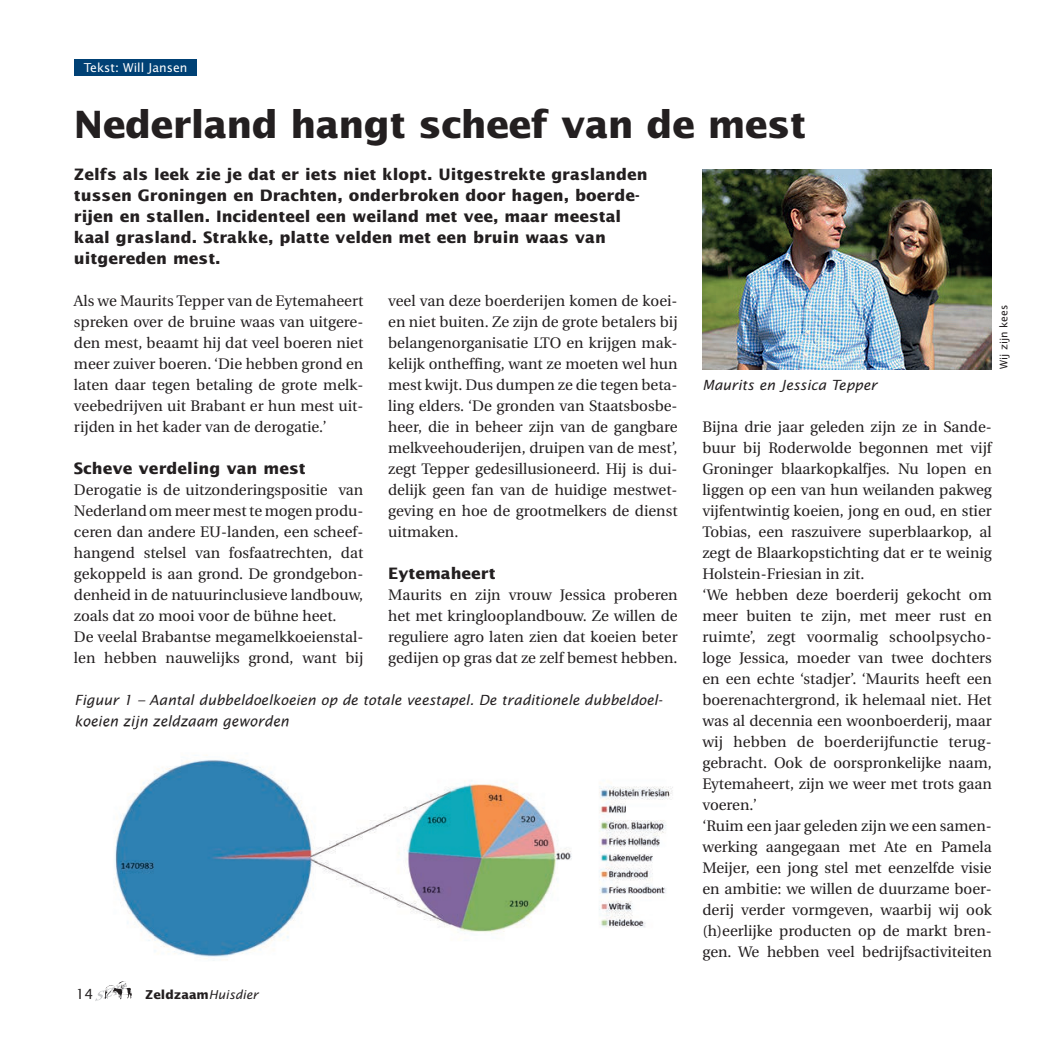
<style>
.page{position:relative;width:1041px;height:1041px;background:#fff}
.page>*{position:absolute;margin:0;border:0;box-sizing:border-box;transform-origin:0 0}
.t1{font:700 37.62px "Lucida Sans";letter-spacing:-.02em;color:#231f20}
.t2{font:700 15.75px/21px "Lucida Sans";color:#231f20}
.t3{font:15.22px/21px "Utopia";color:#231f20;text-align:justify}
.t4{font:italic 14px/21px "Lucida Sans";color:#231f20}
.t5{font:14px "Lucida Sans";color:#231f20}
.t6{font:700 12.25px "Lucida Sans";color:#231f20}
.t7{font:12.25px "Lucida Sans";color:#fff}
.t8{font:10.5px "Lucida Sans";color:#231f20}
.s1{font-weight:400;font-style:italic}
</style>
<div class="page">
<svg style="left:96px;top:981px;width:36px;height:20px"></svg>
<div style="left:74px;top:59px;width:122px;height:16px;background:#004175"></div>
<img style="left:702px;top:170px;width:290px;height:199px">
<img style="left:114px;top:729px;width:559px;height:232px">
<img style="left:76px;top:726px;width:212px;height:3px">
<p class="t7" style="left:84px;top:60px;width:105px">Tekst: Will Jansen</p>
<h1 class="t1" style="left:74px;top:102px;width:734px">Nederland hangt scheef van de mest</h1>
<p class="t2" style="left:74px;top:164px;width:575px">Zelfs als leek zie je dat er iets niet klopt. Uitgestrekte graslanden tussen Groningen en Drachten, onderbroken door hagen, boerde&shy;rijen en stallen. Incidenteel een weiland met vee, maar meestal kaal grasland. Strakke, platte velden met een bruin waas van uitgereden mest.</p>
<p class="t3" style="left:74px;top:291px;width:291px">Als we Maurits Tepper van de Eytemaheert spreken over de bruine waas van uitgere&shy;den mest, beaamt hij dat veel boeren niet meer zuiver boeren. ‘Die hebben grond en laten daar tegen betaling de grote melk&shy;veebedrijven uit Brabant er hun mest uit&shy;rijden in het kader van de derogatie.’</p>
<p class="t2" style="left:74px;top:458px;width:233px">Scheve verdeling van mest</p>
<p class="t3" style="left:74px;top:480px;width:291px;text-align:left">Derogatie is de uitzonderingspositie van Nederland om meer mest te mogen produ&shy;ceren dan andere EU-landen, een scheef&shy;hangend stelsel van fosfaatrechten, dat gekoppeld is aan grond. De grondgebon&shy;denheid in de natuurinclusieve landbouw, zoals dat zo mooi voor de bühne heet.<br>De veelal Brabantse megamelkkoeienstal&shy;len hebben nauwelijks grond, want bij</p>
<p class="t3" style="left:388px;top:291px;width:291px">veel van deze boerderijen komen de koei&shy;en niet buiten. Ze zijn de grote betalers bij belangenorganisatie LTO en krijgen mak&shy;kelijk ontheffing, want ze moeten wel hun mest kwijt. Dus dumpen ze die tegen beta&shy;ling elders. ‘De gronden van Staatsbosbe&shy;heer, die in beheer zijn van de gangbare melkveehouderijen, druipen van de mest’, zegt Tepper gedesillusioneerd. Hij is dui&shy;delijk geen fan van de huidige mestwet&shy;geving en hoe de grootmelkers de dienst uitmaken.</p>
<p class="t2" style="left:388px;top:563px;width:109px">Eytemaheert</p>
<p class="t3" style="left:388px;top:585px;width:291px">Maurits en zijn vrouw Jessica proberen het met kringlooplandbouw. Ze willen de reguliere agro laten zien dat koeien beter gedijen op gras dat ze zelf bemest hebben.</p>
<p class="t8" style="left:997px;top:369px;width:66px;rotate:-90deg">Wij zijn kees</p>
<p class="t4" style="left:702px;top:374px;width:176px">Maurits en Jessica Tepper</p>
<p class="t3" style="left:702px;top:417px;width:291px;text-align:left">Bijna drie jaar geleden zijn ze in Sande&shy;buur bij Roderwolde begonnen met vijf Groninger blaarkopkalfjes. Nu lopen en liggen op een van hun weilanden pakweg vijfentwintig koeien, jong en oud, en stier Tobias, een raszuivere superblaarkop, al zegt de Blaarkopstichting dat er te weinig Holstein-Friesian in zit.<br>‘We hebben deze boerderij gekocht om meer buiten te zijn, met meer rust en ruimte’, zegt voormalig schoolpsycho&shy;loge Jessica, moeder van twee dochters en een echte ‘stadjer’. ‘Maurits heeft een boerenachtergrond, ik helemaal niet. Het was al decennia een woonboerderij, maar wij hebben de boerderijfunctie terug&shy;gebracht. Ook de oorspronkelijke naam, Eytemaheert, zijn we weer met trots gaan voeren.’<br>‘Ruim een jaar geleden zijn we een samen&shy;werking aangegaan met Ate en Pamela Meijer, een jong stel met eenzelfde visie en ambitie: we willen de duurzame boer&shy;derij verder vormgeven, waarbij wij ook (h)eerlijke producten op de markt bren&shy;gen. We hebben veel bedrijfsactiviteiten</p>
<p class="t4" style="left:75px;top:689px;width:589px">Figuur 1 – Aantal dubbeldoelkoeien op de totale veestapel. De traditionele dubbeldoel&shy;koeien zijn zeldzaam geworden</p>
<p class="t5" style="left:76px;top:986px;width:19px">14</p>
<p class="t6" style="left:145px;top:987px;width:115px">Zeldzaam<span class="s1">Huisdier</span></p>
</div>
